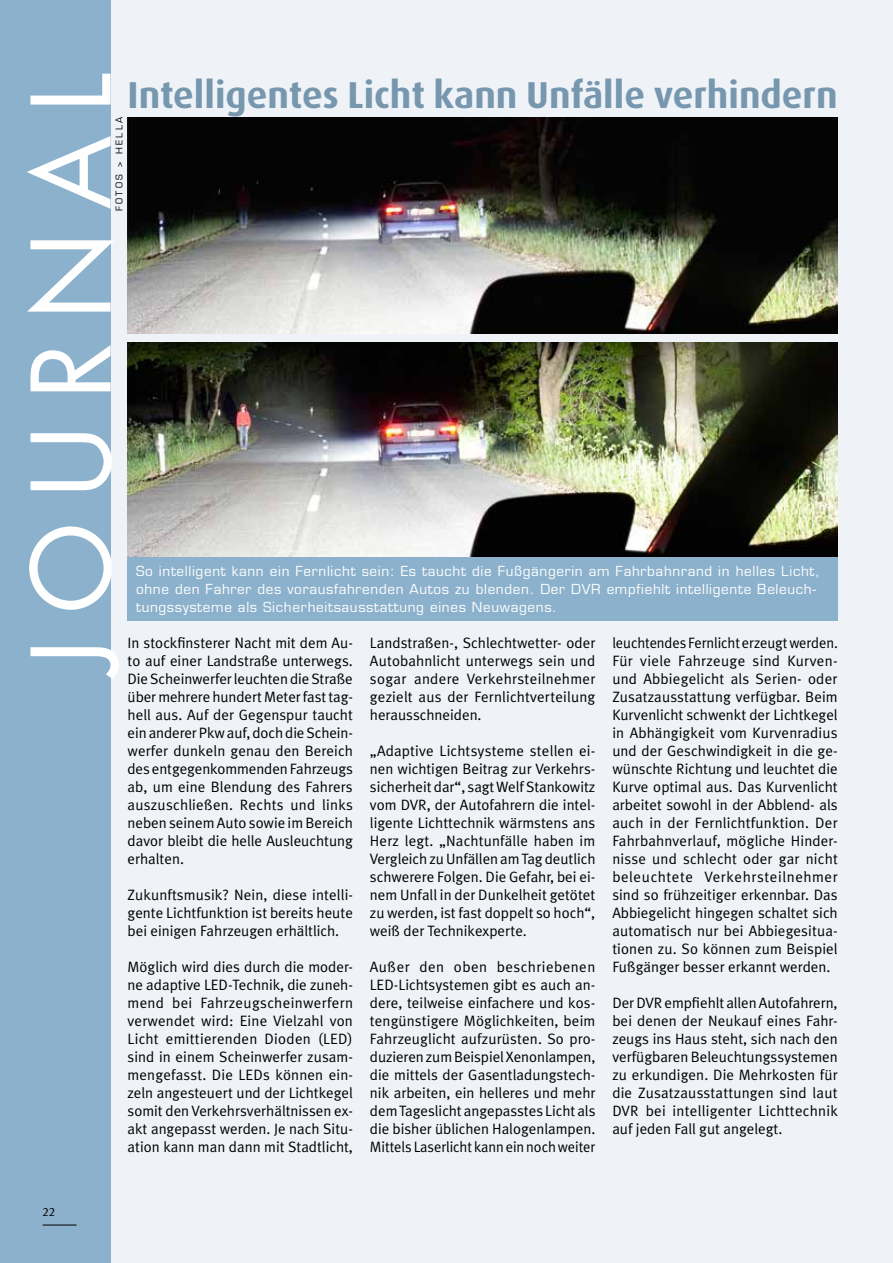
<style>
.page{position:relative;width:893px;height:1263px;background:#eff3f7}
.page>*{position:absolute;margin:0;border:0;box-sizing:border-box;transform-origin:0 0}
.t1{font:120px "Futura T";color:#fff}
.t2{font:700 37.5px "Dax";color:#7797af}
.t3{font:15px/18px "Meta Plus Normal";color:#000;text-align:justify}
.t4{font:13.5px/18px "Eurostile";letter-spacing:.05em;color:#fff}
.t5{font:12px "Meta Plus Normal Caps";color:#000}
.t6{font:9px "Eurostile";color:#000}
</style>
<div class="page">
<div style="left:0;top:0;width:111px;height:1263px;background:#8cb1cc"></div>
<img style="left:128px;top:117px;width:710px;height:216px">
<img style="left:128px;top:342px;width:710px;height:215px">
<div style="left:128px;top:557px;width:710px;height:63px;background:#8cb1cc"></div>
<hr style="left:43px;top:1225px;width:34px;height:1px;background:#000">
<h1 class="t1" style="left:1px;top:674px;width:591px;rotate:-90deg">JouRnal</h1>
<h2 class="t2" style="left:128px;top:74px;width:712px">Intelligentes Licht kann Unfälle verhindern</h2>
<p class="t6" style="left:114px;top:211px;width:95px;rotate:-90deg">FOTOS &gt; Hella</p>
<p class="t4" style="left:136px;top:562px;width:685px">So intelligent kann ein Fernlicht sein: Es taucht die Fußgängerin am Fahrbahnrand in helles Licht, ohne den Fahrer des vorausfahrenden Autos zu blenden. Der DVR empfiehlt intelligente Beleuch&shy;tungssysteme als Sicherheitsausstattung eines Neuwagens.</p>
<p class="t3" style="left:370px;top:634px;width:227px">Landstraßen-, Schlechtwetter- oder Autobahnlicht unterwegs sein und sogar andere Verkehrsteilnehmer gezielt aus der Fernlichtverteilung herausschneiden.</p>
<p class="t3" style="left:370px;top:742px;width:227px">„Adaptive Lichtsysteme stellen ei&shy;nen wichtigen Beitrag zur Verkehrs&shy;sicherheit dar“, sagt Welf Stankowitz vom DVR, der Autofahrern die intel&shy;ligente Lichttechnik wärmstens ans Herz legt. „Nachtunfälle haben im Vergleich zu Unfällen am Tag deutlich schwerere Folgen. Die Gefahr, bei ei&shy;nem Unfall in der Dunkelheit getötet zu werden, ist fast doppelt so hoch“, weiß der Technikexperte.</p>
<p class="t3" style="left:370px;top:958px;width:227px">Außer den oben beschriebenen LED-Lichtsystemen gibt es auch an&shy;dere, teilweise einfachere und kos&shy;tengünstigere Möglichkeiten, beim Fahrzeuglicht aufzurüsten. So pro&shy;duzieren zum Beispiel Xenonlampen, die mittels der Gasentladungstech&shy;nik arbeiten, ein helleres und mehr dem Tageslicht angepasstes Licht als die bisher üblichen Halogenlampen.<br>Mittels Laserlicht kann ein noch weiter</p>
<p class="t3" style="left:612px;top:634px;width:227px">leuchtendes Fernlicht erzeugt werden.<br>Für viele Fahrzeuge sind Kurven&shy;und Abbiegelicht als Serien- oder Zusatzausstattung verfügbar. Beim Kurvenlicht schwenkt der Lichtkegel in Abhängigkeit vom Kurvenradius und der Geschwindigkeit in die ge&shy;wünschte Richtung und leuchtet die Kurve optimal aus. Das Kurvenlicht arbeitet sowohl in der Abblend- als auch in der Fernlichtfunktion. Der Fahrbahnverlauf, mögliche Hinder&shy;nisse und schlecht oder gar nicht beleuchtete Verkehrsteilnehmer sind so frühzeitiger erkennbar. Das Abbiegelicht hingegen schaltet sich automatisch nur bei Abbiegesitua&shy;tionen zu. So können zum Beispiel Fußgänger besser erkannt werden.</p>
<p class="t3" style="left:612px;top:994px;width:227px">Der DVR empfiehlt allen Autofahrern, bei denen der Neukauf eines Fahr&shy;zeugs ins Haus steht, sich nach den verfügbaren Beleuchtungssystemen zu erkundigen. Die Mehrkosten für die Zusatzausstattungen sind laut DVR bei intelligenter Lichttechnik auf jeden Fall gut angelegt.</p>
<p class="t3" style="left:128px;top:634px;width:227px">In stockfinsterer Nacht mit dem Au&shy;to auf einer Landstraße unterwegs.<br>Die Scheinwerfer leuchten die Straße über mehrere hundert Meter fast tag&shy;hell aus. Auf der Gegenspur taucht ein anderer Pkw auf, doch die Schein&shy;werfer dunkeln genau den Bereich des entgegenkommenden Fahrzeugs ab, um eine Blendung des Fahrers auszuschließen. Rechts und links neben seinem Auto sowie im Bereich davor bleibt die helle Ausleuchtung erhalten.</p>
<p class="t3" style="left:128px;top:886px;width:227px">Zukunftsmusik? Nein, diese intelli&shy;gente Lichtfunktion ist bereits heute bei einigen Fahrzeugen erhältlich.</p>
<p class="t3" style="left:128px;top:958px;width:227px">Möglich wird dies durch die moder&shy;ne adaptive LED-Technik, die zuneh&shy;mend bei Fahrzeugscheinwerfern verwendet wird: Eine Vielzahl von Licht emittierenden Dioden (LED) sind in einem Scheinwerfer zusam&shy;mengefasst. Die LEDs können ein&shy;zeln angesteuert und der Lichtkegel somit den Verkehrsverhältnissen ex&shy;akt angepasst werden. Je nach Situ&shy;ation kann man dann mit Stadtlicht,</p>
<p class="t5" style="left:43px;top:1204px;width:14px">22</p>
</div>
